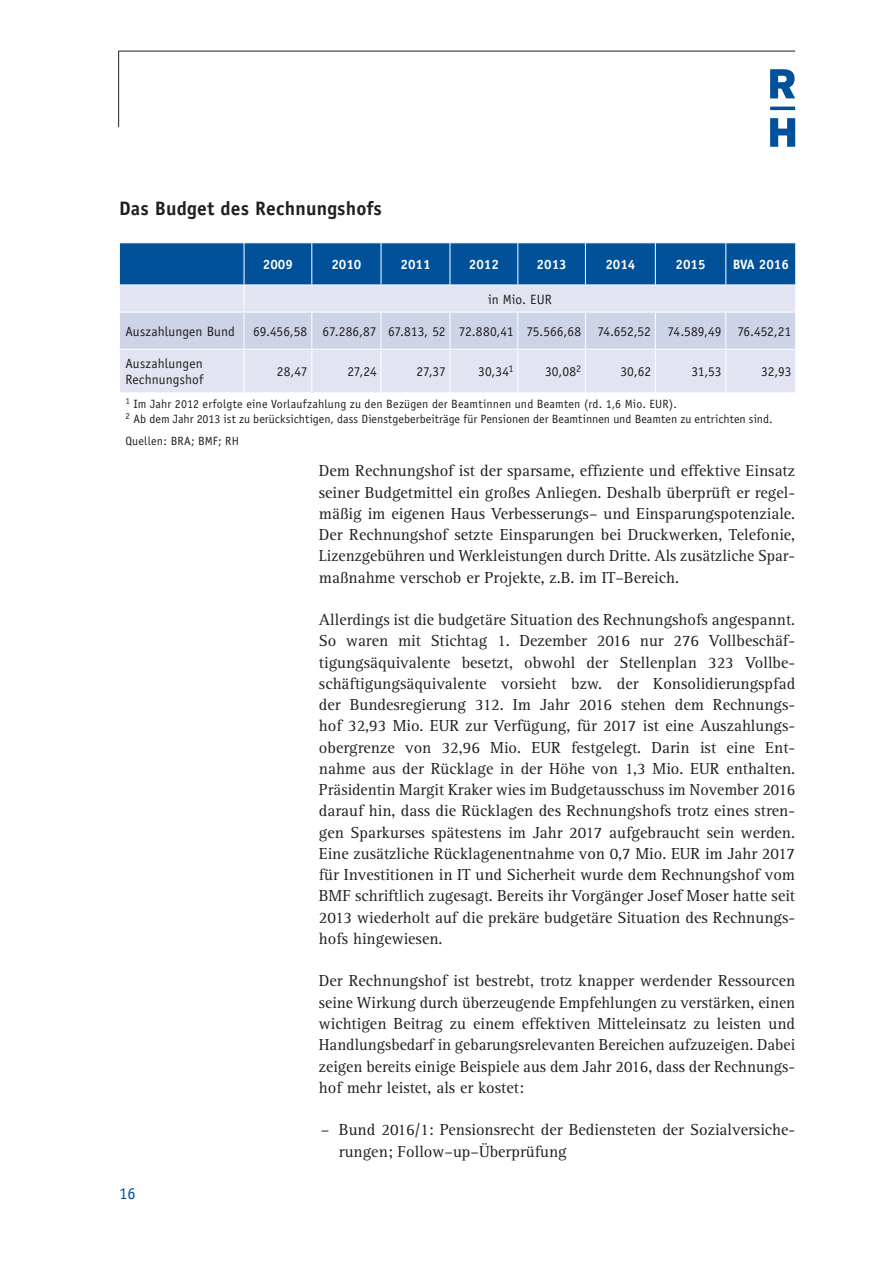
<style>
.page{position:relative;width:893px;height:1263px;background:#fff}
.page>*{position:absolute;margin:0;border:0;box-sizing:border-box;transform-origin:0 0}
.t1{font:700 19.5px "Officina Sans";letter-spacing:.01em;color:#231f20}
.t2{font:16.5px/21.3px "Rotis Serif";color:#231f20;text-align:justify}
.t3{font:16.5px "Officina Sans";color:#00519a}
.t4{font:13.5px/16.5px "Officina Sans";letter-spacing:.005em;color:#231f20}
.t5{font:700 13.5px "Officina Sans";color:#fff}
.t6{font:12px/15px "Officina Sans";letter-spacing:.01em;color:#231f20}
</style>
<div class="page">
<hr style="left:119px;top:51px;width:676px;height:1px;background:#231f20">
<hr style="left:118px;top:51px;width:1px;height:76px;background:#231f20">
<svg style="left:770px;top:69px;width:25px;height:78px"></svg>
<div style="left:120px;top:350px;width:675px;height:42px;background:#e2e5f1"></div>
<svg style="left:119px;top:243px;width:677px;height:106px;background:#84a6cc"></svg>
<hr style="left:119px;top:312px;width:125px;height:1px;background:#fff">
<hr style="left:119px;top:312px;width:1px;height:37px;background:#fff">
<hr style="left:244px;top:312px;width:68px;height:1px;background:#fff">
<hr style="left:244px;top:312px;width:1px;height:37px;background:#fff">
<hr style="left:312px;top:312px;width:69px;height:1px;background:#fff">
<hr style="left:311px;top:312px;width:1px;height:37px;background:#fff">
<hr style="left:381px;top:312px;width:69px;height:1px;background:#fff">
<hr style="left:381px;top:312px;width:1px;height:37px;background:#fff">
<hr style="left:450px;top:312px;width:68px;height:1px;background:#fff">
<hr style="left:450px;top:312px;width:1px;height:37px;background:#fff">
<hr style="left:518px;top:312px;width:67px;height:1px;background:#fff">
<hr style="left:517px;top:312px;width:1px;height:37px;background:#fff">
<hr style="left:585px;top:312px;width:70px;height:1px;background:#fff">
<hr style="left:585px;top:312px;width:1px;height:37px;background:#fff">
<hr style="left:655px;top:312px;width:71px;height:1px;background:#fff">
<hr style="left:655px;top:312px;width:1px;height:37px;background:#fff">
<hr style="left:726px;top:312px;width:70px;height:1px;background:#fff">
<hr style="left:725px;top:312px;width:1px;height:37px;background:#fff">
<hr style="left:795px;top:312px;width:1px;height:37px;background:#fff">
<hr style="left:244px;top:350px;width:1px;height:42px;background:#fff">
<hr style="left:311px;top:350px;width:1px;height:42px;background:#fff">
<hr style="left:381px;top:350px;width:1px;height:42px;background:#fff">
<hr style="left:450px;top:350px;width:1px;height:42px;background:#fff">
<hr style="left:517px;top:350px;width:1px;height:42px;background:#fff">
<hr style="left:585px;top:350px;width:1px;height:42px;background:#fff">
<hr style="left:655px;top:350px;width:1px;height:42px;background:#fff">
<hr style="left:725px;top:350px;width:1px;height:42px;background:#fff">
<p class="t1" style="left:119px;top:196px;width:264px">Das Budget des Rechnungshofs</p>
<p class="t5" style="left:263px;top:256px;width:32px">2009</p>
<p class="t5" style="left:331px;top:256px;width:32px">2010</p>
<p class="t5" style="left:400px;top:256px;width:32px">2011</p>
<p class="t5" style="left:469px;top:256px;width:32px">2012</p>
<p class="t5" style="left:537px;top:256px;width:32px">2013</p>
<p class="t5" style="left:605px;top:256px;width:32px">2014</p>
<p class="t5" style="left:675px;top:256px;width:32px">2015</p>
<p class="t5" style="left:733px;top:256px;width:58px">BVA 2016</p>
<p class="t4" style="left:488px;top:291px;width:65px">in Mio. EUR</p>
<p class="t4" style="left:125px;top:323px;width:111px">Auszahlungen Bund</p>
<p class="t4" style="left:253px;top:323px;width:540px">69.456,58 67.286,87 67.813, 52 72.880,41 75.566,68 74.652,52 74.589,49 76.452,21</p>
<p class="t4" style="left:125px;top:355px;width:79px">Auszahlungen<br>Rechnungshof</p>
<p class="t4" style="left:277px;top:363px;width:32px">28,47</p>
<p class="t4" style="left:347px;top:363px;width:31px">27,24</p>
<p class="t4" style="left:416px;top:363px;width:31px">27,37</p>
<p class="t4" style="left:478px;top:363px;width:37px">30,34<sup>1</sup></p>
<p class="t4" style="left:545px;top:363px;width:38px">30,08<sup>2</sup></p>
<p class="t4" style="left:620px;top:363px;width:32px">30,62</p>
<p class="t4" style="left:691px;top:363px;width:32px">31,53</p>
<p class="t4" style="left:761px;top:363px;width:32px">32,93</p>
<p class="t6" style="left:125px;top:396px;width:649px"><sup>1</sup> Im Jahr 2012 erfolgte eine Vorlaufzahlung zu den Bezügen der Beamtinnen und Beamten (rd. 1,6 Mio. EUR).<br><sup>2</sup> Ab dem Jahr 2013 ist zu berücksichtigen, dass Dienstgeberbeiträge für Pensionen der Beamtinnen und Beamten zu entrichten sind.</p>
<p class="t6" style="left:125px;top:434px;width:115px">Quellen: BRA; BMF; RH</p>
<p class="t3" style="left:119px;top:1184px;width:18px">16</p>
<p class="t2" style="left:319px;top:461px;width:478px">Dem Rechnungshof ist der sparsame, effiziente und effektive Einsatz seiner Budgetmittel ein großes Anliegen. Deshalb überprüft er regel&shy;mäßig im eigenen Haus Verbesserungs– und Einsparungspotenziale.<br>Der Rechnungshof setzte Einsparungen bei Druckwerken, Telefonie, Lizenzgebühren und Werkleistungen durch Dritte. Als zusätzliche Spar&shy;maßnahme verschob er Projekte, z.B. im IT–Bereich.</p>
<p class="t2" style="left:319px;top:609px;width:478px">Allerdings ist die budgetäre Situation des Rechnungshofs angespannt.<br>So waren mit Stichtag 1. Dezember 2016 nur 276 Vollbeschäf&shy;tigungsäquivalente besetzt, obwohl der Stellenplan 323 Vollbe&shy;schäftigungsäquivalente vorsieht bzw. der Konsolidierungspfad der Bundesregierung 312. Im Jahr 2016 stehen dem Rechnungs&shy;hof 32,93 Mio. EUR zur Verfügung, für 2017 ist eine Auszahlungs&shy;obergrenze von 32,96 Mio. EUR festgelegt. Darin ist eine Ent&shy;nahme aus der Rücklage in der Höhe von 1,3 Mio. EUR enthalten.<br>Präsidentin Margit Kraker wies im Budgetausschuss im November 2016 darauf hin, dass die Rücklagen des Rechnungshofs trotz eines stren&shy;gen Sparkurses spätestens im Jahr 2017 aufgebraucht sein werden.<br>Eine zusätzliche Rücklagenentnahme von 0,7 Mio. EUR im Jahr 2017 für Investitionen in IT und Sicherheit wurde dem Rechnungshof vom BMF schriftlich zugesagt. Bereits ihr Vorgänger Josef Moser hatte seit 2013 wiederholt auf die prekäre budgetäre Situation des Rechnungs&shy;hofs hingewiesen.</p>
<p class="t2" style="left:319px;top:971px;width:478px">Der Rechnungshof ist bestrebt, trotz knapper werdender Ressourcen seine Wirkung durch überzeugende Empfehlungen zu verstärken, einen wichtigen Beitrag zu einem effektiven Mitteleinsatz zu leisten und Handlungsbedarf in gebarungsrelevanten Bereichen aufzuzeigen. Dabei zeigen bereits einige Beispiele aus dem Jahr 2016, dass der Rechnungs&shy;hof mehr leistet, als er kostet:</p>
<p class="t2" style="left:339px;top:1120px;width:458px;text-indent:-18px">– Bund 2016/1: Pensionsrecht der Bediensteten der Sozialversiche&shy;rungen; Follow–up–Überprüfung</p>
</div>
